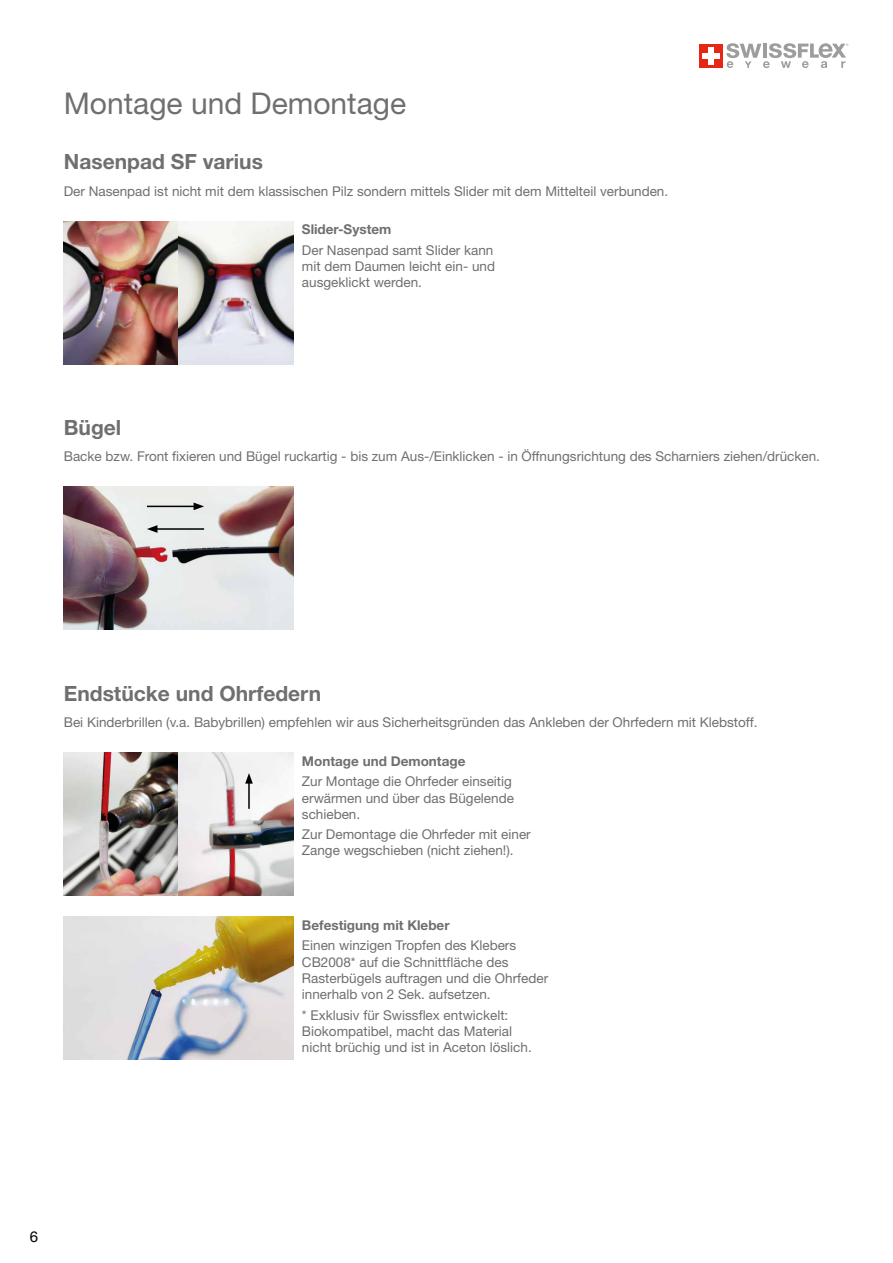
<style>
.page{position:relative;width:893px;height:1263px;background:#fff}
.page>*{position:absolute;margin:0;border:0;box-sizing:border-box;transform-origin:0 0}
.t1{font:30px "Helvetica Neue";color:#706f6f}
.t2{font:700 21px "Helvetica Neue";color:#706f6f}
.t3{font:15px "Helvetica Neue";color:#000}
.t4{font:13.5px/16.2px "Helvetica Neue";color:#706f6f}
.t5{font:700 13.5px "Helvetica Neue";color:#706f6f}
</style>
<div class="page">
<img style="left:64px;top:917px;width:229px;height:143px">
<img style="left:64px;top:753px;width:229px;height:142px">
<hr style="left:248px;top:781px;width:2px;height:28px;background:#000">
<svg style="left:245px;top:773px;width:8px;height:11px"></svg>
<img style="left:64px;top:487px;width:229px;height:143px">
<hr style="left:147px;top:506px;width:49px;height:1px;background:#000">
<svg style="left:194px;top:503px;width:10px;height:7px"></svg>
<hr style="left:155px;top:528px;width:49px;height:2px;background:#000">
<svg style="left:147px;top:525px;width:10px;height:8px"></svg>
<img style="left:64px;top:221px;width:229px;height:143px">
<div style="left:699px;top:44px;width:24px;height:24px;background:#e52713"></div>
<div style="left:708px;top:47px;width:6px;height:17px;background:#fff"></div>
<div style="left:702px;top:53px;width:17px;height:6px;background:#fff"></div>
<svg style="left:726px;top:43px;width:122px;height:25px"></svg>
<h1 class="t1" style="left:64px;top:81px;width:344px">Montage und Demontage</h1>
<h2 class="t2" style="left:64px;top:145px;width:201px">Nasenpad SF varius</h2>
<p class="t4" style="left:64px;top:184px;width:606px">Der Nasenpad ist nicht mit dem klassischen Pilz sondern mittels Slider mit dem Mittelteil verbunden.</p>
<p class="t5" style="left:302px;top:219px;width:91px">Slider-System</p>
<p class="t4" style="left:302px;top:243px;width:195px;text-align:justify">Der Nasenpad samt Slider kann mit dem Daumen leicht ein- und ausgeklickt werden.</p>
<h2 class="t2" style="left:64px;top:411px;width:59px">Bügel</h2>
<p class="t4" style="left:64px;top:449px;width:758px">Backe bzw. Front fixieren und Bügel ruckartig - bis zum Aus-/Einklicken - in Öffnungsrichtung des Scharniers ziehen/drücken.</p>
<h2 class="t2" style="left:64px;top:677px;width:259px">Endstücke und Ohrfedern</h2>
<p class="t4" style="left:64px;top:715px;width:695px">Bei Kinderbrillen (v.a. Babybrillen) empfehlen wir aus Sicherheitsgründen das Ankleben der Ohrfedern mit Klebstoff.</p>
<p class="t5" style="left:302px;top:750px;width:165px">Montage und Demontage</p>
<p class="t4" style="left:302px;top:774px;width:214px">Zur Montage die Ohrfeder einseitig erwärmen und über das Bügelende schieben.</p>
<p class="t4" style="left:302px;top:827px;width:230px">Zur Demontage die Ohrfeder mit einer<br>Zange wegschieben (nicht ziehen!).</p>
<p class="t5" style="left:302px;top:914px;width:149px">Befestigung mit Kleber</p>
<p class="t4" style="left:302px;top:938px;width:248px">Einen winzigen Tropfen des Klebers CB2008* auf die Schnittfläche des Rasterbügels auftragen und die Ohrfeder innerhalb von 2 Sek. aufsetzen.</p>
<p class="t4" style="left:302px;top:1007px;width:231px">* Exklusiv für Swissflex entwickelt:<br>Biokompatibel, macht das Material nicht brüchig und ist in Aceton löslich.</p>
<p class="t3" style="left:30px;top:1225px;width:10px">6</p>
</div>
